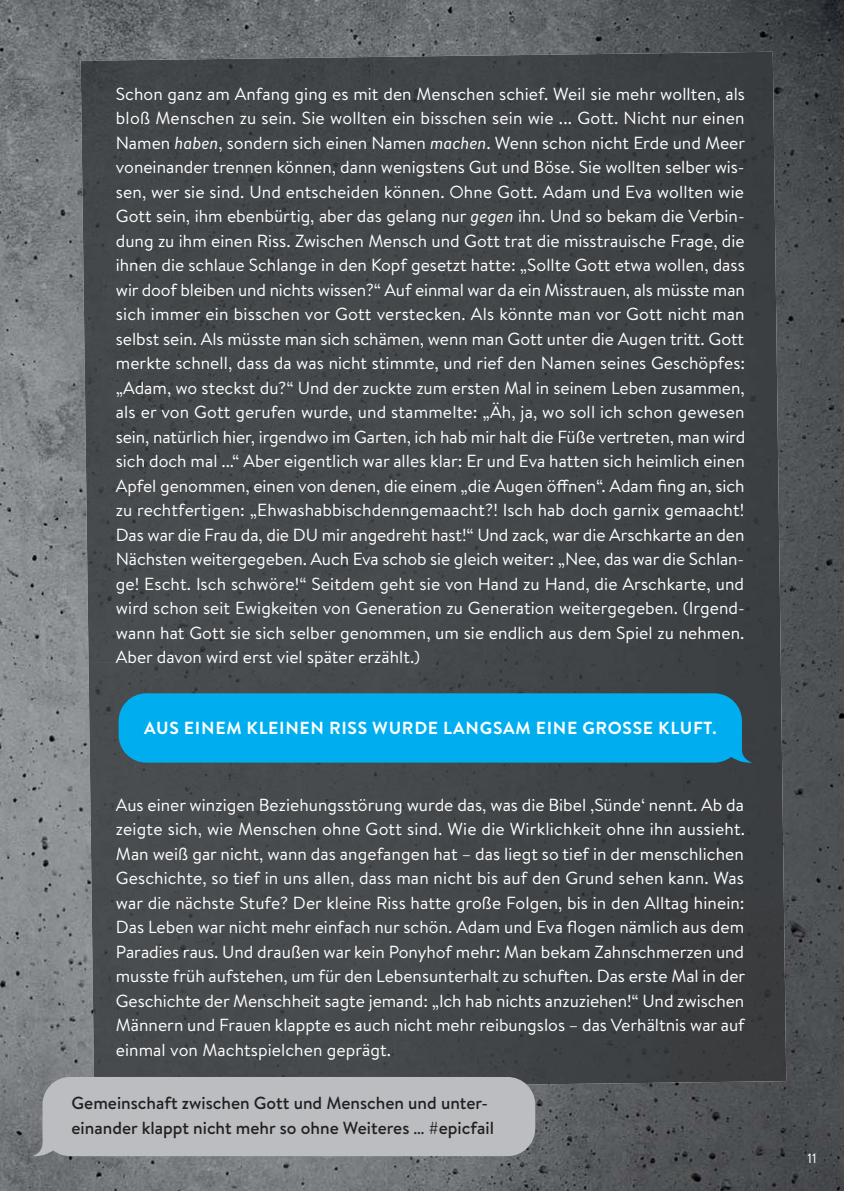
<style>
.page{position:relative;width:844px;height:1191px;background:#fff}
.page>*{position:absolute;margin:0;border:0;box-sizing:border-box;transform-origin:0 0}
.t1{font:17.5px/24.5px "Brandon Text";color:#fff;text-align:justify}
.t2{font:500 17.5px/24.5px "Brandon Text";color:#231f20}
.t3{font:700 17.5px "Brandon Grotesque";letter-spacing:.04em;color:#fff}
.t4{font:14px "Brandon Grotesque";color:#fff}
.s1{font-style:italic}
</style>
<div class="page">
<img style="left:0;top:0;width:843px;height:1191px">
<div style="left:81px;top:57px;width:293px;height:300px;background:#43474a"></div>
<div style="left:374px;top:53px;width:294px;height:304px;background:#414548"></div>
<div style="left:668px;top:52px;width:115px;height:854px;background:#3b3f42"></div>
<div style="left:84px;top:357px;width:585px;height:306px;background:#45494c"></div>
<img style="left:88px;top:662px;width:581px;height:306px">
<div style="left:668px;top:906px;width:118px;height:176px;background:#3a3c3e"></div>
<img style="left:92px;top:967px;width:577px;height:123px">
<div style="left:32px;top:1077px;width:503px;height:80px;background:#bbbdc0"></div>
<div style="left:119px;top:693px;width:633px;height:70px;background:#00aeef"></div>
<p class="t1" style="left:116px;top:83px;width:630px">Schon ganz am Anfang ging es mit den Menschen schief. Weil sie mehr wollten, als bloß Menschen zu sein. Sie wollten ein bisschen sein wie ... Gott. Nicht nur einen Namen <span class="s1">haben</span>, sondern sich einen Namen <span class="s1">machen</span>. Wenn schon nicht Erde und Meer voneinander trennen können, dann wenigstens Gut und Böse. Sie wollten selber wis&shy;sen, wer sie sind. Und entscheiden können. Ohne Gott. Adam und Eva wollten wie Gott sein, ihm ebenbürtig, aber das gelang nur <span class="s1">gegen</span> ihn. Und so bekam die Verbin&shy;dung zu ihm einen Riss. Zwischen Mensch und Gott trat die misstrauische Frage, die ihnen die schlaue Schlange in den Kopf gesetzt hatte: „Sollte Gott etwa wollen, dass wir doof bleiben und nichts wissen?“ Auf einmal war da ein Misstrauen, als müsste man sich immer ein bisschen vor Gott verstecken. Als könnte man vor Gott nicht man selbst sein. Als müsste man sich schämen, wenn man Gott unter die Augen tritt. Gott merkte schnell, dass da was nicht stimmte, und rief den Namen seines Geschöpfes: „Adam, wo steckst du?“ Und der zuckte zum ersten Mal in seinem Leben zusammen, als er von Gott gerufen wurde, und stammelte: „Äh, ja, wo soll ich schon gewesen sein, natürlich hier, irgendwo im Garten, ich hab mir halt die Füße vertreten, man wird sich doch mal ...“ Aber eigentlich war alles klar: Er und Eva hatten sich heimlich einen Apfel genommen, einen von denen, die einem „die Augen öffnen“. Adam fing an, sich zu rechtfertigen: „Ehwashabbischdenngemaacht?! Isch hab doch garnix gemaacht!<br>Das war die Frau da, die DU mir angedreht hast!“ Und zack, war die Arschkarte an den Nächsten weitergegeben. Auch Eva schob sie gleich weiter: „Nee, das war die Schlan&shy;ge! Escht. Isch schwöre!“ Seitdem geht sie von Hand zu Hand, die Arschkarte, und wird schon seit Ewigkeiten von Generation zu Generation weitergegeben. (Irgend&shy;wann hat Gott sie sich selber genommen, um sie endlich aus dem Spiel zu nehmen.<br>Aber davon wird erst viel später erzählt.)</p>
<p class="t3" style="left:144px;top:718px;width:574px">AUS EINEM KLEINEN RISS WURDE LANGSAM EINE GROSSE KLUFT.</p>
<p class="t1" style="left:116px;top:794px;width:630px">Aus einer winzigen Beziehungsstörung wurde das, was die Bibel ‚Sünde‘ nennt. Ab da zeigte sich, wie Menschen ohne Gott sind. Wie die Wirklichkeit ohne ihn aussieht.<br>Man weiß gar nicht, wann das angefangen hat – das liegt so tief in der menschlichen Geschichte, so tief in uns allen, dass man nicht bis auf den Grund sehen kann. Was war die nächste Stufe? Der kleine Riss hatte große Folgen, bis in den Alltag hinein:<br>Das Leben war nicht mehr einfach nur schön. Adam und Eva flogen nämlich aus dem Paradies raus. Und draußen war kein Ponyhof mehr: Man bekam Zahnschmerzen und musste früh aufstehen, um für den Lebensunterhalt zu schuften. Das erste Mal in der Geschichte der Menschheit sagte jemand: „Ich hab nichts anzuziehen!“ Und zwischen Männern und Frauen klappte es auch nicht mehr reibungslos – das Verhältnis war auf einmal von Machtspielchen geprägt.</p>
<p class="t2" style="left:72px;top:1092px;width:424px">Gemeinschaft zwischen Gott und Menschen und unter - einander klappt nicht mehr so ohne Weiteres … #epicfail</p>
<p class="t4" style="left:807px;top:1150px;width:11px">11</p>
</div>
